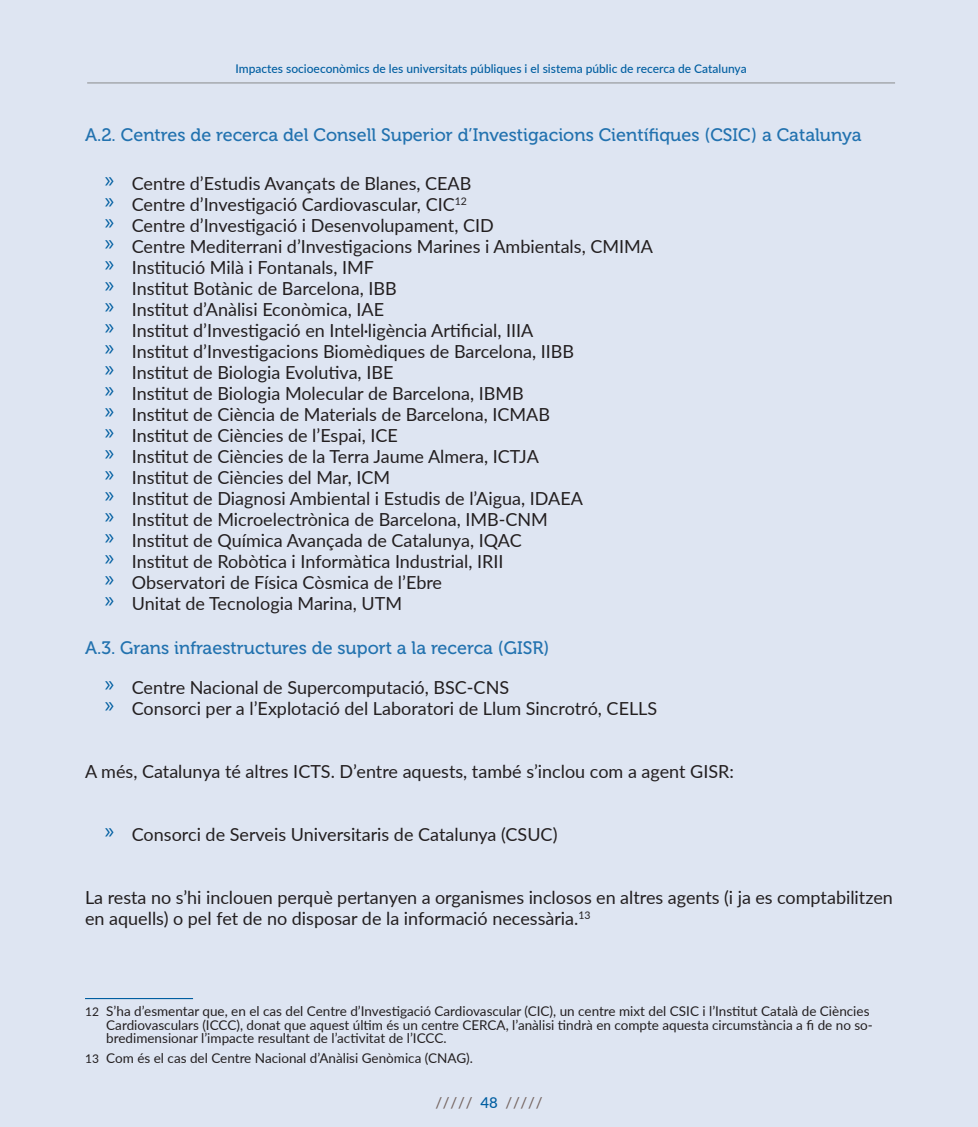
<style>
.page{position:relative;width:978px;height:1127px;background:#dee5f2}
.page>*{position:absolute;margin:0;border:0;box-sizing:border-box;transform-origin:0 0}
.t1{font:18px/21px "Lato";color:#231f20}
.t2{font:18px "Museo 500";color:#2272af}
.t3{font:500 15px "Lato";color:#766662}
.t4{font:13.5px/13.5px "Lato";color:#231f20}
.t5{font:500 12px "Lato";color:#005ea1}
.s1{font-size:12px}
.s2{color:#005ea1}
</style>
<div class="page">
<hr style="left:87px;top:82px;width:808px;height:1px;background:#939598">
<hr style="left:85px;top:998px;width:108px;height:1px;background:#005ea1">
<p class="t5" style="left:236px;top:60px;width:513px">Impactes socioeconòmics de les universitats públiques i el sistema públic de recerca de Catalunya</p>
<p class="t2" style="left:85px;top:125px;width:778px">A.2. Centres de recerca del Consell Superior d’Investigacions Científiques (CSIC) a Catalunya</p>
<p class="t1" style="left:105px;top:173px;width:550px"><sup>»</sup> Centre d’Estudis Avançats de Blanes, CEAB<br><sup>»</sup> Centre d’Investigació Cardiovascular, CIC<sup>12<br></sup><sup>»</sup> Centre d’Investigació i Desenvolupament, CID<br><sup>»</sup> Centre Mediterrani d’Investigacions Marines i Ambientals, CMIMA <sup>»</sup> Institució Milà i Fontanals, IMF<br><sup>»</sup> Institut Botànic de Barcelona, IBB<br><sup>»</sup> Institut d’Anàlisi Econòmica, IAE<br><sup>»</sup> Institut d’Investigació en Intel·ligència Artificial, IIIA<br><sup>»</sup> Institut d’Investigacions Biomèdiques de Barcelona, IIBB<br><sup>»</sup> Institut de Biologia Evolutiva, IBE<br><sup>»</sup> Institut de Biologia Molecular de Barcelona, IBMB<br><sup>»</sup> Institut de Ciència de Materials de Barcelona, ICMAB<br><sup>»</sup> Institut de Ciències de l’Espai, ICE<br><sup>»</sup> Institut de Ciències de la Terra Jaume Almera, ICTJA<br><sup>»</sup> Institut de Ciències del Mar, ICM<br><sup>»</sup> Institut de Diagnosi Ambiental i Estudis de l’Aigua, IDAEA<br><sup>»</sup> Institut de Microelectrònica de Barcelona, IMB-CNM<br><sup>»</sup> Institut de Química Avançada de Catalunya, IQAC<br><sup>»</sup> Institut de Robòtica i Informàtica Industrial, IRII<br><sup>»</sup> Observatori de Física Còsmica de l’Ebre<br><sup>»</sup> Unitat de Tecnologia Marina, UTM</p>
<p class="t2" style="left:85px;top:638px;width:466px">A.3. Grans infraestructures de suport a la recerca (GISR)</p>
<p class="t1" style="left:105px;top:677px;width:554px"><sup>»</sup> Centre Nacional de Supercomputació, BSC-CNS<br><sup>»</sup> Consorci per a l’Explotació del Laboratori de Llum Sincrotró, CELLS</p>
<p class="t1" style="left:85px;top:761px;width:650px">A més, Catalunya té altres ICTS. D’entre aquests, també s’inclou com a agent GISR:</p>
<p class="t1" style="left:105px;top:824px;width:454px"><sup>»</sup> Consorci de Serveis Universitaris de Catalunya (CSUC)</p>
<p class="t1" style="left:85px;top:887px;width:809px">La resta no s’hi inclouen perquè pertanyen a organismes inclosos en altres agents (i ja es comptabilitzen en aquells) o pel fet de no disposar de la informació necessària.<sup>13</sup></p>
<p class="t4" style="left:106px;top:1004px;width:768px;text-indent:-21px"><span class="s1">12</span> S’ha d’esmentar que, en el cas del Centre d’Investigació Cardiovascular (CIC), un centre mixt del CSIC i l’Institut Català de Ciències<br>Cardiovasculars (ICCC), donat que aquest últim és un centre CERCA, l’anàlisi tindrà en compte aquesta circumstància a fi de no so&shy;bredimensionar l’impacte resultant de l’activitat de l’ICCC.</p>
<p class="t4" style="left:85px;top:1051px;width:389px"><span class="s1">13</span> Com és el cas del Centre Nacional d’Anàlisi Genòmica (CNAG).</p>
<p class="t3" style="left:435px;top:1092px;width:109px">///// <span class="s2">48</span> /////</p>
</div>
